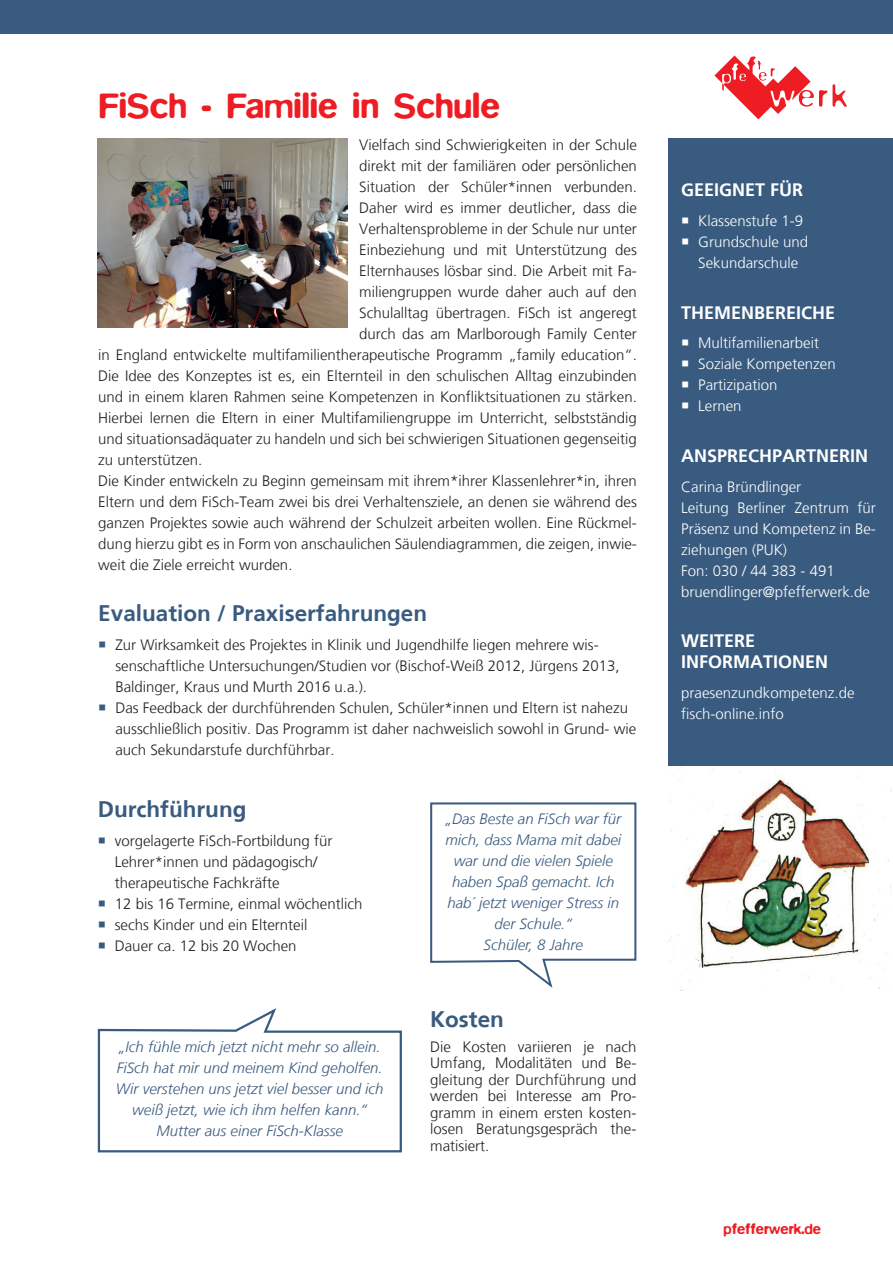
<style>
.page{position:relative;width:893px;height:1263px;background:#fff}
.page>*{position:absolute;margin:0;border:0;box-sizing:border-box;transform-origin:0 0}
.t1{font:500 36px "Blur";color:#ee1d23}
.t2{font:700 22.5px "Frutiger";color:#395b7f}
.t3{font:700 18px/21px "Frutiger";color:#fff}
.t4{font:300 15px/21px "Frutiger LT";color:#231f20}
.t5{font:italic 300 15px/21px "Frutiger LT";color:#395b7f;text-align:center}
.t6{font:300 15px/21px "Frutiger LT";color:#fff}
.t7{font:500 15px "Blur";color:#ee1d23}
</style>
<div class="page">
<div style="left:0;top:0;width:893px;height:34px;background:#395b7f"></div>
<svg style="left:714px;top:55px;width:133px;height:64px"></svg>
<svg style="left:97px;top:1008px;width:305px;height:145px"></svg>
<div style="left:668px;top:138px;width:225px;height:628px;background:#395b7f"></div>
<img style="left:669px;top:769px;width:223px;height:220px">
<svg style="left:430px;top:802px;width:207px;height:186px"></svg>
<img style="left:98px;top:138px;width:249px;height:190px">
<h1 class="t1" style="left:99px;top:85px;width:403px">FiSch - Familie in Schule</h1>
<p class="t4" style="left:359px;top:134px;width:279px">Vielfach sind Schwierigkeiten in der Schule</p>
<p class="t4" style="left:359px;top:155px;width:279px">direkt mit der familiären oder persönlichen</p>
<p class="t4" style="left:359px;top:176px;width:279px">Situation der Schüler*innen verbunden.</p>
<p class="t4" style="left:359px;top:197px;width:279px">Daher wird es immer deutlicher, dass die</p>
<p class="t4" style="left:359px;top:218px;width:279px">Verhaltensprobleme in der Schule nur unter</p>
<p class="t4" style="left:359px;top:239px;width:279px">Einbeziehung und mit Unterstützung des</p>
<p class="t4" style="left:359px;top:260px;width:279px">Elternhauses lösbar sind. Die Arbeit mit Fa-</p>
<p class="t4" style="left:359px;top:281px;width:279px">miliengruppen wurde daher auch auf den</p>
<p class="t4" style="left:359px;top:302px;width:279px">Schulalltag übertragen. FiSch ist angeregt</p>
<p class="t4" style="left:359px;top:323px;width:279px">durch das am Marlborough Family Center</p>
<p class="t4" style="left:98px;top:344px;width:540px">in England entwickelte multifamilientherapeutische Programm „family education“.</p>
<p class="t4" style="left:98px;top:365px;width:540px">Die Idee des Konzeptes ist es, ein Elternteil in den schulischen Alltag einzubinden</p>
<p class="t4" style="left:98px;top:386px;width:540px">und in einem klaren Rahmen seine Kompetenzen in Konfliktsituationen zu stärken.</p>
<p class="t4" style="left:98px;top:407px;width:540px">Hierbei lernen die Eltern in einer Multifamiliengruppe im Unterricht, selbstständig</p>
<p class="t4" style="left:98px;top:428px;width:540px">und situationsadäquater zu handeln und sich bei schwierigen Situationen gegenseitig</p>
<p class="t4" style="left:98px;top:449px;width:106px">zu unterstützen.</p>
<p class="t4" style="left:98px;top:470px;width:540px">Die Kinder entwickeln zu Beginn gemeinsam mit ihrem*ihrer Klassenlehrer*in, ihren</p>
<p class="t4" style="left:98px;top:491px;width:540px">Eltern und dem FiSch-Team zwei bis drei Verhaltensziele, an denen sie während des</p>
<p class="t4" style="left:98px;top:512px;width:540px">ganzen Projektes sowie auch während der Schulzeit arbeiten wollen. Eine Rückmel-</p>
<p class="t4" style="left:98px;top:533px;width:540px">dung hierzu gibt es in Form von anschaulichen Säulendiagrammen, die zeigen, inwie-</p>
<p class="t4" style="left:98px;top:554px;width:196px">weit die Ziele erreicht wurden.</p>
<h2 class="t2" style="left:98px;top:600px;width:330px">Evaluation / Praxiserfahrungen</h2>
<p class="t4" style="left:115px;top:635px;width:522px">Zur Wirksamkeit des Projektes in Klinik und Jugendhilfe liegen mehrere wis&shy;senschaftliche Untersuchungen/Studien vor (Bischof-Weiß 2012, Jürgens 2013, Baldinger, Kraus und Murth 2016 u.a.).<br>Das Feedback der durchführenden Schulen, Schüler*innen und Eltern ist nahezu ausschließlich positiv. Das Programm ist daher nachweislich sowohl in Grund- wie auch Sekundarstufe durchführbar.</p>
<h2 class="t2" style="left:98px;top:796px;width:150px">Durchführung</h2>
<p class="t4" style="left:115px;top:831px;width:249px">vorgelagerte FiSch-Fortbildung für<br>Lehrer*innen und pädagogisch/ therapeutische Fachkräfte<br>12 bis 16 Termine, einmal wöchentlich sechs Kinder und ein Elternteil<br>Dauer ca. 12 bis 20 Wochen</p>
<p class="t5" style="left:116px;top:1036px;width:269px">„Ich fühle mich jetzt nicht mehr so allein.<br>FiSch hat mir und meinem Kind geholfen.<br>Wir verstehen uns jetzt viel besser und ich weiß jetzt, wie ich ihm helfen kann.“ Mutter aus einer FiSch-Klasse</p>
<p class="t5" style="left:445px;top:808px;width:177px">„Das Beste an FiSch war für mich, dass Mama mit dabei war und die vielen Spiele haben Spaß gemacht. Ich hab´ jetzt weniger Stress in der Schule.“<br>Schüler, 8 Jahre</p>
<h2 class="t2" style="left:430px;top:1006px;width:75px">Kosten</h2>
<p class="t4" style="left:430px;top:1039px;width:208px;line-height:16.5px;text-align:justify">Die Kosten variieren je nach Umfang, Modalitäten und Be&shy;gleitung der Durchführung und werden bei Interesse am Pro&shy;gramm in einem ersten kosten&shy;losen Beratungsgespräch the&shy;matisiert.</p>
<p class="t3" style="left:681px;top:180px;width:124px">GEEIGNET FÜR</p>
<p class="t6" style="left:698px;top:211px;width:112px">Klassenstufe 1-9<br>Grundschule und<br>Sekundarschule</p>
<p class="t3" style="left:681px;top:302px;width:156px">THEMENBEREICHE</p>
<p class="t6" style="left:698px;top:333px;width:139px">Multifamilienarbeit<br>Soziale Kompetenzen<br>Partizipation<br>Lernen</p>
<p class="t3" style="left:681px;top:445px;width:189px">ANSPRECHPARTNERIN</p>
<p class="t6" style="left:681px;top:476px;width:196px">Carina Bründlinger<br>Leitung Berliner Zentrum für<br>Präsenz und Kompetenz in Be&shy;ziehungen (PUK)<br>Fon: 030 / 44 383 - 491 bruendlinger@pfefferwerk.de</p>
<p class="t3" style="left:681px;top:630px;width:149px">WEITERE<br>INFORMATIONEN</p>
<p class="t6" style="left:681px;top:682px;width:175px">praesenzundkompetenz.de fisch-online.info</p>
<p class="t7" style="left:723px;top:1220px;width:99px">pfefferwerk.de</p>
</div>
